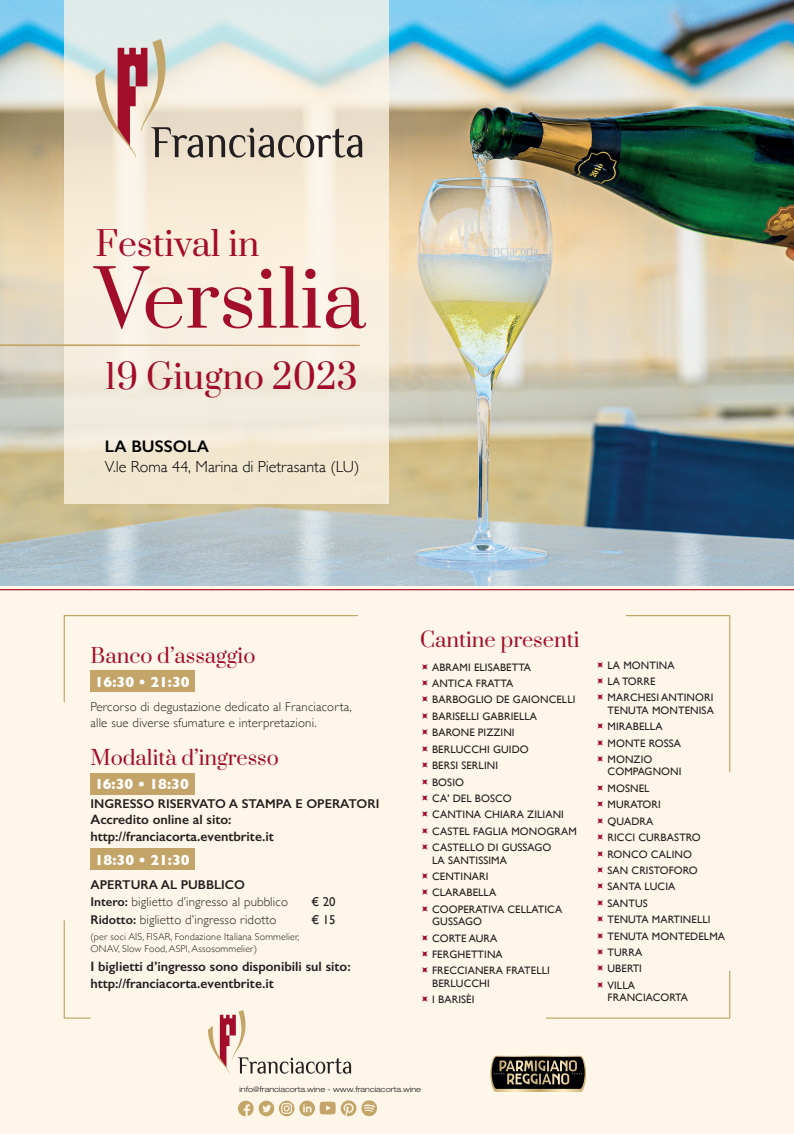
<style>
.page{position:relative;width:794px;height:1134px;background:#fef6e8}
.page>*{position:absolute;margin:0;border:0;box-sizing:border-box;transform-origin:0 0}
.t1{font:76.8px "Prata";color:#a20e29}
.t2{font:33.6px "Prata";color:#a20e29}
.t3{font:20px "Prata";color:#a20e29}
.t4{font:600 16.8px "Gill Sans";letter-spacing:.005em;color:#000001}
.t5{font:300 16px "Gill Sans";letter-spacing:-.005em;color:#000001}
.t6{font:700 14.8px "Gill Sans";color:#fff}
.t7{font:600 13.6px/16.4px "Gill Sans";color:#231f20}
.t8{font:300 12.8px/16px "Gill Sans";letter-spacing:.015em;color:#231f20}
.t9{font:600 12.8px "Gill Sans";color:#231f20}
.t10{font:12.8px "Gill Sans";color:#231f20}
.t11{font:10.8px/16.4px "Gill Sans";letter-spacing:.01em;color:#231f20}
.t12{font:300 10px/12px "Gill Sans";letter-spacing:.015em;color:#231f20}
.t13{font:300 expanded 7.68px "Helvetica Neue LT Std";color:#231f20}
.s1{font-weight:600}
</style>
<div class="page">
<img style="left:0;top:0;width:794px;height:585px">
<hr style="left:0;top:589px;width:794px;height:1px;background:#a20e29">
<svg style="left:64px;top:0;width:324px;height:503px;fill:#f5ecdd"></svg>
<svg style="left:95px;top:39px;width:267px;height:119px"></svg>
<div style="left:90px;top:773px;width:105px;height:21px;background:#c3a569"></div>
<div style="left:90px;top:849px;width:105px;height:21px;background:#c3a569"></div>
<svg style="left:208px;top:1010px;width:143px;height:64px"></svg>
<svg style="left:238px;top:1100px;width:139px;height:16px"></svg>
<svg style="left:490px;top:1056px;width:96px;height:36px;background:#554d3c"></svg>
<svg style="left:0;top:344px;width:361px;height:3px"></svg>
<svg style="left:63px;top:615px;width:295px;height:88px"></svg>
<svg style="left:63px;top:920px;width:28px;height:99px"></svg>
<svg style="left:625px;top:615px;width:106px;height:158px"></svg>
<svg style="left:545px;top:970px;width:186px;height:49px"></svg>
<h2 class="t2" style="left:95px;top:215px;width:166px">Festival in</h2>
<h1 class="t1" style="left:95px;top:235px;width:272px">Versilia</h1>
<h2 class="t2" style="left:105px;top:348px;width:254px">19 Giugno 2023</h2>
<h3 class="t4" style="left:105px;top:437px;width:106px">LA BUSSOLA</h3>
<h3 class="t5" style="left:105px;top:454px;width:256px">V.le Roma 44, Marina di Pietrasanta (LU)</h3>
<h3 class="t3" style="left:90px;top:638px;width:167px">Banco d’assaggio</h3>
<h3 class="t6" style="left:95px;top:670px;width:96px">16:30 • 21:30</h3>
<p class="t8" style="left:90px;top:698px;width:263px">Percorso di degustazione dedicato al Franciacorta, alle sue diverse sfumature e interpretazioni.</p>
<h3 class="t3" style="left:90px;top:740px;width:190px">Modalità d’ingresso</h3>
<h3 class="t6" style="left:95px;top:772px;width:95px">16:30 • 18:30</h3>
<p class="t9" style="left:90px;top:796px;width:290px">INGRESSO RISERVATO A STAMPA E OPERATORI</p>
<p class="t7" style="left:90px;top:811px;width:185px">Accredito online al sito: http://franciacorta.eventbrite.it</p>
<h3 class="t6" style="left:95px;top:848px;width:96px">18:30 • 21:30</h3>
<p class="t8" style="left:90px;top:875px;width:199px;line-height:17.6px"><span class="s1">APERTURA AL PUBBLICO<br>Intero:</span> biglietto d’ingresso al pubblico</p>
<p class="t10" style="left:311px;top:894px;width:26px">€ 20</p>
<p class="t8" style="left:90px;top:911px;width:188px"><span class="s1">Ridotto:</span> biglietto d’ingresso ridotto</p>
<p class="t10" style="left:311px;top:912px;width:26px">€ 15</p>
<p class="t12" style="left:90px;top:930px;width:210px">(per soci AIS, FISAR, Fondazione Italiana Sommelier,<br>ONAV, Slow Food, ASPI, Assosommelier)</p>
<p class="t7" style="left:90px;top:958px;width:262px">I biglietti d’ingresso sono disponibili sul sito: http://franciacorta.eventbrite.it</p>
<h3 class="t3" style="left:420px;top:623px;width:161px">Cantine presenti</h3>
<p class="t11" style="left:432px;top:659px;width:146px">ABRAMI ELISABETTA<br>ANTICA FRATTA<br>BARBOGLIO DE GAIONCELLI<br>BARISELLI GABRIELLA<br>BARONE PIZZINI<br>BERLUCCHI GUIDO<br>BERSI SERLINI<br>BOSIO<br>CA' DEL BOSCO<br>CANTINA CHIARA ZILIANI<br>CASTEL FAGLIA MONOGRAM<br>CASTELLO DI GUSSAGO</p>
<p class="t11" style="left:432px;top:851px;width:132px">LA SANTISSIMA<br>CENTINARI<br>CLARABELLA<br>COOPERATIVA CELLATICA</p>
<p class="t11" style="left:432px;top:913px;width:119px">GUSSAGO<br>CORTE AURA<br>FERGHETTINA<br>FRECCIANERA FRATELLI</p>
<p class="t11" style="left:432px;top:975px;width:59px">BERLUCCHI<br>I BARISÈI</p>
<p class="t11" style="left:607px;top:657px;width:107px">LA MONTINA<br>LA TORRE<br>MARCHESI ANTINORI</p>
<p class="t11" style="left:607px;top:702px;width:108px">TENUTA MONTENISA<br>MIRABELLA<br>MONTE ROSSA<br>MONZIO</p>
<p class="t11" style="left:607px;top:763px;width:119px">COMPAGNONI<br>MOSNEL<br>MURATORI<br>QUADRA<br>RICCI CURBASTRO<br>RONCO CALINO<br>SAN CRISTOFORO<br>SANTA LUCIA<br>SANTUS<br>TENUTA MARTINELLI<br>TENUTA MONTEDELMA<br>TURRA<br>UBERTI<br>VILLA</p>
<p class="t11" style="left:607px;top:989px;width:82px">FRANCIACORTA</p>
<p class="t13" style="left:239px;top:1085px;width:183px">info@franciacorta.wine - www.franciacorta.wine</p>
</div>
